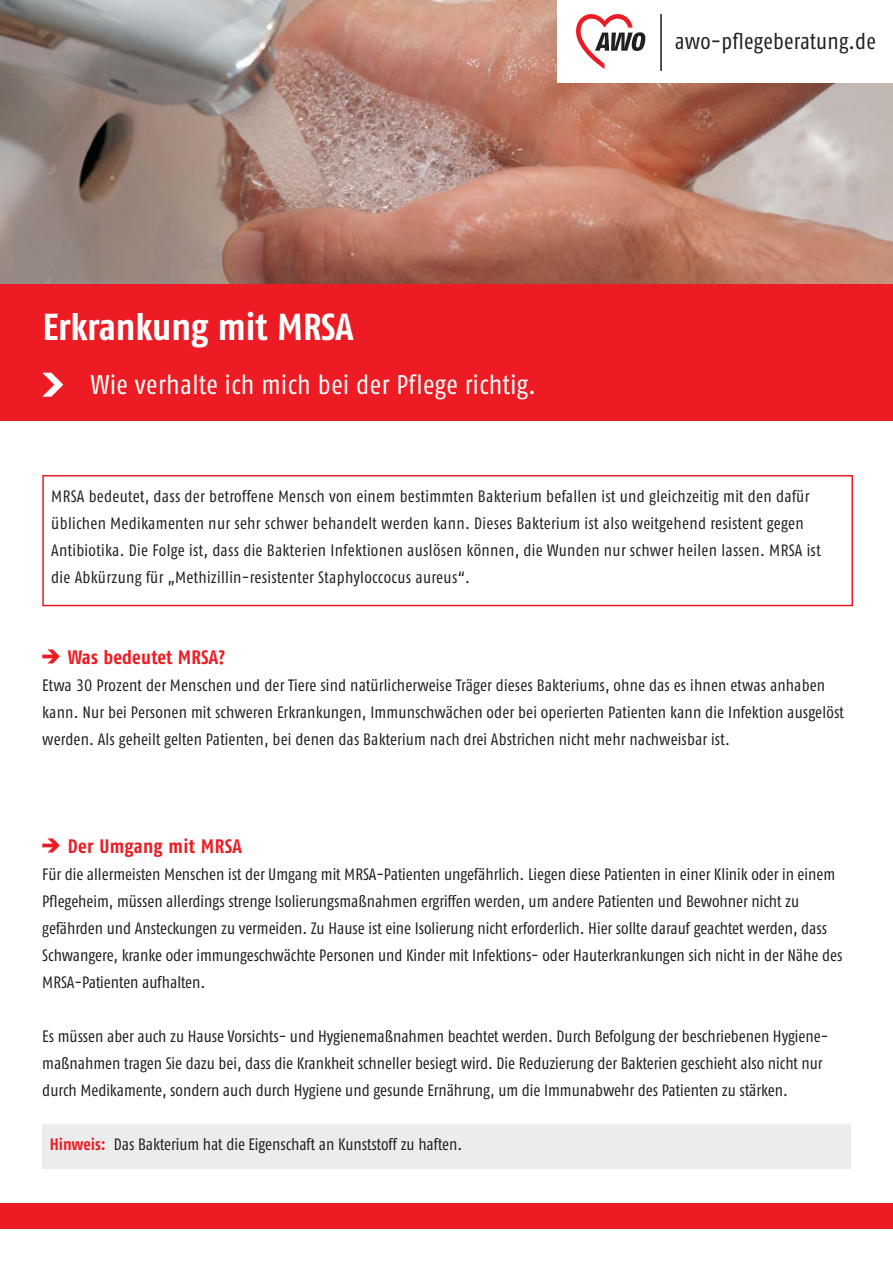
<style>
.page{position:relative;width:893px;height:1263px;background:#fff}
.page>*{position:absolute;margin:0;border:0;box-sizing:border-box;transform-origin:0 0}
.t1{font:37.5px "Fago Co Bold Tf";letter-spacing:-.005em;color:#fff}
.t2{font:27px "Fago Co Regular Tf";letter-spacing:.02em;color:#fff}
.t3{font:22.5px "Fago Co";letter-spacing:.01em;color:#231f20}
.t4{font:19.5px "Fago Co Bold Tf";letter-spacing:.01em;color:#ed1c24}
.t5{font:16.5px/27px "Fago Co Regular Tf";color:#231f20}
.t6{font:16.5px/27px "Fago Co Regular Tf";letter-spacing:.02em;color:#231f20}
.s1{font-family:"Fago Co Bold Tf";color:#ed1c24}
</style>
<div class="page">
<div style="left:0;top:1203px;width:892px;height:26px;background:#ed1c24"></div>
<img style="left:0;top:0;width:892px;height:285px">
<div style="left:0;top:285px;width:892px;height:136px;background:#ed1c24"></div>
<svg style="left:42px;top:373px;width:21px;height:24px"></svg>
<svg style="left:42px;top:649px;width:18px;height:15px"></svg>
<svg style="left:42px;top:838px;width:18px;height:15px"></svg>
<div style="left:557px;top:0;width:335px;height:83px;background:#fff"></div>
<svg style="left:576px;top:14px;width:69px;height:55px"></svg>
<hr style="left:660px;top:14px;width:2px;height:57px;background:#231f20">
<div style="left:42px;top:475px;width:811px;height:131px;border:2px solid #ed1c24"></div>
<div style="left:42px;top:1124px;width:808px;height:45px;background:#ebecec"></div>
<h1 class="t1" style="left:43px;top:313px;width:312px">Erkrankung mit MRSA</h1>
<h2 class="t2" style="left:91px;top:374px;width:447px">Wie verhalte ich mich bei der Pflege richtig.</h2>
<h3 class="t3" style="left:675px;top:33px;width:203px">awo-pflegeberatung.de</h3>
<p class="t6" style="left:51px;top:484px;width:771px">MRSA bedeutet, dass der betroffene Mensch von einem bestimmten Bakterium befallen ist und gleichzeitig mit den dafür üblichen Medikamenten nur sehr schwer behandelt werden kann. Dieses Bakterium ist also weitgehend resistent gegen Antibiotika. Die Folge ist, dass die Bakterien Infektionen auslösen können, die Wunden nur schwer heilen lassen. MRSA ist die Abkürzung für „Methizillin-resistenter Staphyloccocus aureus“.</p>
<p class="t4" style="left:68px;top:649px;width:159px">Was bedeutet MRSA?</p>
<p class="t5" style="left:42px;top:673px;width:803px">Etwa 30 Prozent der Menschen und der Tiere sind natürlicherweise Träger dieses Bakteriums, ohne das es ihnen etwas anhaben kann. Nur bei Personen mit schweren Erkrankungen, Immunschwächen oder bei operierten Patienten kann die In fektion ausgelöst werden. Als geheilt gelten Patienten, bei denen das Bakterium nach drei Abstrichen nicht mehr nachweisbar ist.</p>
<p class="t4" style="left:68px;top:838px;width:176px">Der Umgang mit MRSA</p>
<p class="t5" style="left:42px;top:862px;width:801px">Für die allermeisten Menschen ist der Umgang mit MRSA-Patienten ungefährlich. Liegen diese Patienten in einer Klinik oder in einem Pflegeheim, müssen allerdings strenge Isolierungsmaßnahmen ergriffen werden, um andere Patienten und Bewohner nicht zu gefährden und Ansteckungen zu vermeiden. Zu Hause ist eine Isolierung nicht erforderlich. Hier sollte darauf ge achtet werden, dass Schwangere, kranke oder immungeschwächte Personen und Kinder mit Infektions- oder Hauterkrankungen sich nicht in der Nähe des MRSA-Patienten aufhalten.</p>
<p class="t5" style="left:42px;top:1024px;width:787px">Es müssen aber auch zu Hause Vorsichts- und Hygienemaßnahmen beachtet werden. Durch Befolgung der beschriebenen Hygiene&shy;maßnahmen tragen Sie dazu bei, dass die Krankheit schneller besiegt wird. Die Reduzierung der Bakterien geschieht also nicht nur durch Medikamente, sondern auch durch Hygiene und gesunde Ernährung, um die Immunabwehr des Patienten zu stärken.</p>
<p class="t5" style="left:50px;top:1132px;width:414px"><span class="s1">Hinweis:</span> Das Bakterium hat die Eigenschaft an Kunststoff zu haften.</p>
</div>
